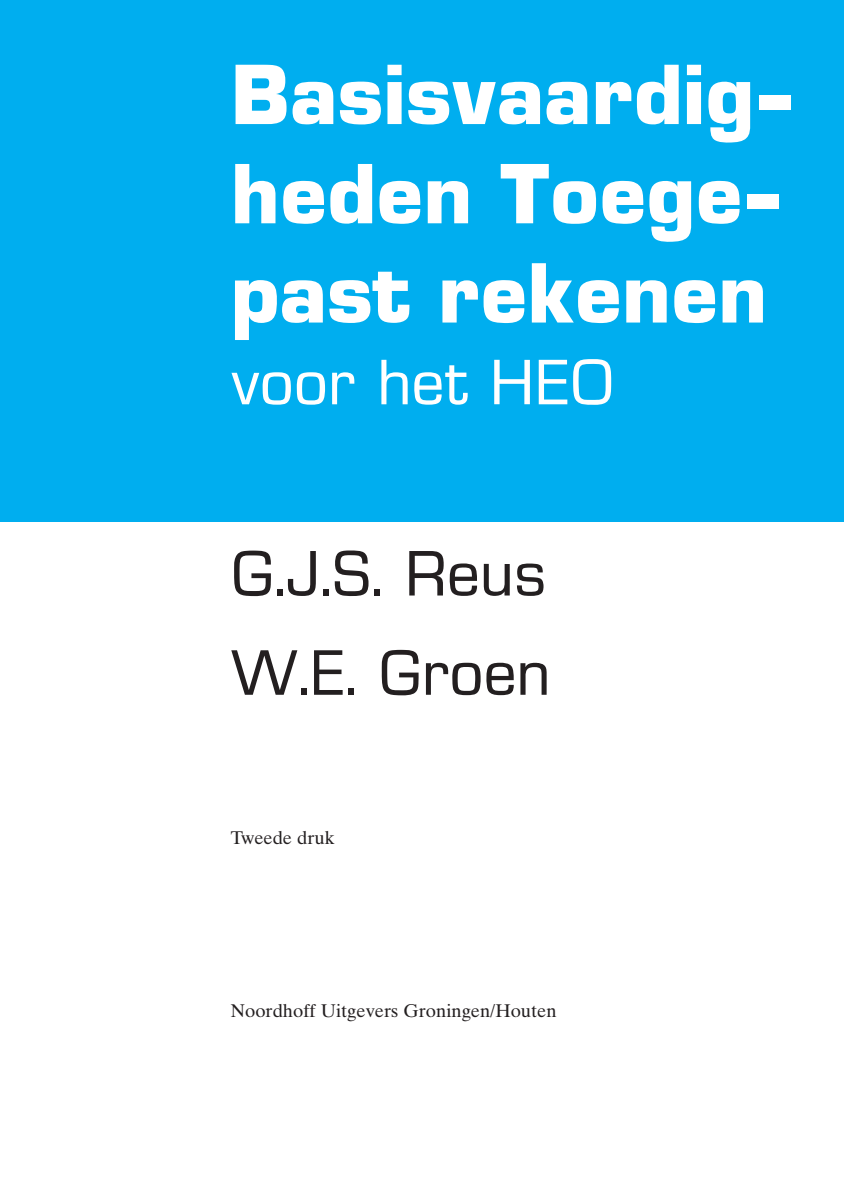
<style>
.page{position:relative;width:844px;height:1191px;background:#fff}
.page>*{position:absolute;margin:0;border:0;box-sizing:border-box;transform-origin:0 0}
.t1{font:700 84px/99.2px "Eurostile BQ";color:#fff}
.t2{font:63px/99.2px "Eurostile BQ";color:#231f20}
.t3{font:63px "Eurostile BQ";color:#fff}
.t4{font:18.38px "Times Ten";color:#231f20}
</style>
<div class="page">
<div style="left:0;top:0;width:843px;height:521px;background:#00aeef"></div>
<h1 class="t1" style="left:231px;top:58px;width:565px">Basis vaardig&shy;heden Toege&shy;past rekenen</h1>
<h2 class="t3" style="left:231px;top:361px;width:385px">voor het HEO</h2>
<h2 class="t2" style="left:231px;top:531px;width:321px">G.J.S. Reus<br>W.E. Groen</h2>
<p class="t4" style="left:231px;top:830px;width:106px">Tweede druk</p>
<p class="t4" style="left:231px;top:1004px;width:327px">Noordhoff Uitgevers Groningen/Houten</p>
</div>
